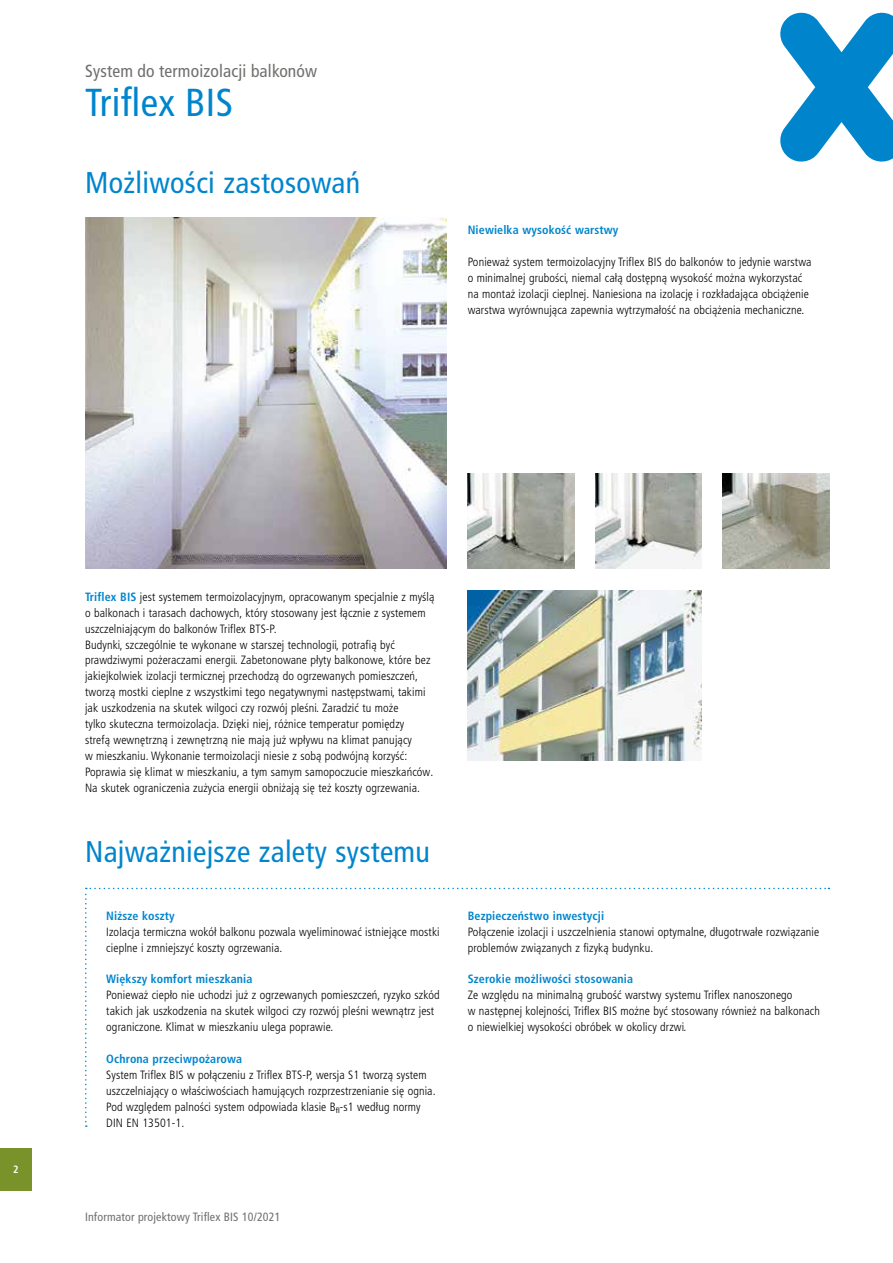
<style>
.page{position:relative;width:893px;height:1263px;background:#fff}
.page>*{position:absolute;margin:0;border:0;box-sizing:border-box;transform-origin:0 0}
.t1{font:condensed 39px "Frutiger LT Pro";letter-spacing:.01em;color:#0085cd}
.t2{font:condensed 30px "Frutiger LT Pro";letter-spacing:.01em;color:#0085cd}
.t3{font:condensed 17.55px "Frutiger LT Pro";letter-spacing:.01em;color:#6f6f6e}
.t4{font:300 condensed 12px/15.9px "Frutiger LT Pro";letter-spacing:.01em;color:#000}
.t5{font:700 condensed 12px "Frutiger LT Pro";letter-spacing:.01em;color:#0085cd}
.t6{font:condensed 12px "Frutiger LT Pro";letter-spacing:.01em;color:#6f6f6e}
.t7{font:700 condensed 10.5px "Frutiger LT Pro";color:#fff}
.s1{font-weight:700;color:#0085cd}
</style>
<div class="page">
<div style="left:0;top:1148px;width:32px;height:43px;background:#799229"></div>
<svg style="left:780px;top:13px;width:113px;height:149px"></svg>
<svg style="left:85px;top:888px;width:744px;height:239px"></svg>
<img style="left:85px;top:218px;width:361px;height:351px">
<img style="left:595px;top:473px;width:107px;height:96px">
<img style="left:723px;top:473px;width:106px;height:96px">
<img style="left:468px;top:473px;width:106px;height:96px">
<img style="left:468px;top:590px;width:234px;height:170px">
<h3 class="t3" style="left:85px;top:61px;width:234px">System do termoizolacji balkonów</h3>
<h1 class="t1" style="left:85px;top:80px;width:149px">Triflex BIS</h1>
<h2 class="t2" style="left:85px;top:165px;width:277px">Możliwości zastosowań</h2>
<p class="t5" style="left:468px;top:223px;width:152px">Niewielka wysokość warstwy</p>
<p class="t4" style="left:468px;top:254px;width:345px">Ponieważ system termoizolacyjny Triflex BIS do balkonów to jedynie warstwa o minimalnej grubości, niemal całą dostępną wysokość można wykorzystać na montaż izolacji cieplnej. Naniesiona na izolację i rozkładająca obciążenie warstwa wyrównująca zapewnia wytrzymałość na obciążenia mechaniczne.</p>
<p class="t7" style="left:13px;top:1163px;width:7px">2</p>
<p class="t4" style="left:85px;top:589px;width:351px"><span class="s1">Triflex BIS</span> jest systemem termoizolacyjnym, opracowanym specjalnie z myślą o balkonach i tarasach dachowych, który stosowany jest łącznie z systemem uszczelniającym do balkonów Triflex BTS-P.<br>Budynki, szczególnie te wykonane w starszej technologii, potrafią być prawdziwymi pożeraczami energii. Zabetonowane płyty balkonowe, które bez jakiejkolwiek izolacji termicznej przechodzą do ogrzewanych pomieszczeń, tworzą mostki cieplne z wszystkimi tego negatywnymi następstwami, takimi jak uszkodzenia na skutek wilgoci czy rozwój pleśni. Zaradzić tu może<br>tylko skuteczna termoizolacja. Dzięki niej, różnice temperatur pomiędzy<br>strefą wewnętrzną i zewnętrzną nie mają już wpływu na klimat panujący<br>w mieszkaniu. Wykonanie termoizolacji niesie z sobą podwójną korzyść:<br>Poprawia się klimat w mieszkaniu, a tym samym samopoczucie mieszkańców.<br>Na skutek ograniczenia zużycia energii obniżają się też koszty ogrzewania.</p>
<h2 class="t2" style="left:85px;top:834px;width:346px">Najważniejsze zalety systemu</h2>
<p class="t5" style="left:106px;top:908px;width:70px">Niższe koszty</p>
<p class="t4" style="left:106px;top:923px;width:335px">Izolacja termiczna wokół balkonu pozwala wyeliminować istniejące mostki cieplne i zmniejszyć koszty ogrzewania.</p>
<p class="t5" style="left:106px;top:972px;width:148px">Większy komfort mieszkania</p>
<p class="t4" style="left:106px;top:987px;width:335px">Ponieważ ciepło nie uchodzi już z ogrzewanych pomieszczeń, ryzyko szkód takich jak uszkodzenia na skutek wilgoci czy rozwój pleśni wewnątrz jest ograniczone. Klimat w mieszkaniu ulega poprawie.</p>
<p class="t5" style="left:106px;top:1052px;width:137px">Ochrona przeciwpożarowa</p>
<p class="t4" style="left:106px;top:1067px;width:331px">System Triflex BIS w połączeniu z Triflex BTS-P, wersja S1 tworzą system uszczelniający o właściwościach hamujących rozprzestrzenianie się ognia.<br>Pod względem palności system odpowiada klasie B<sub>fl</sub>-s1 według normy DIN EN 13501-1.</p>
<p class="t5" style="left:468px;top:908px;width:138px">Bezpieczeństwo inwestycji</p>
<p class="t4" style="left:468px;top:923px;width:353px">Połączenie izolacji i uszczelnienia stanowi optymalne, długotrwałe rozwiązanie problemów związanych z fizyką budynku.</p>
<p class="t5" style="left:468px;top:972px;width:167px">Szerokie możliwości stosowania</p>
<p class="t4" style="left:468px;top:987px;width:354px">Ze względu na minimalną grubość warstwy systemu Triflex nanoszonego<br>w następnej kolejności, Triflex BIS możne być stosowany również na balkonach o niewielkiej wysokości obróbek w okolicy drzwi.</p>
<p class="t6" style="left:85px;top:1210px;width:197px">Informator projektowy Triflex BIS 10/2021</p>
</div>
